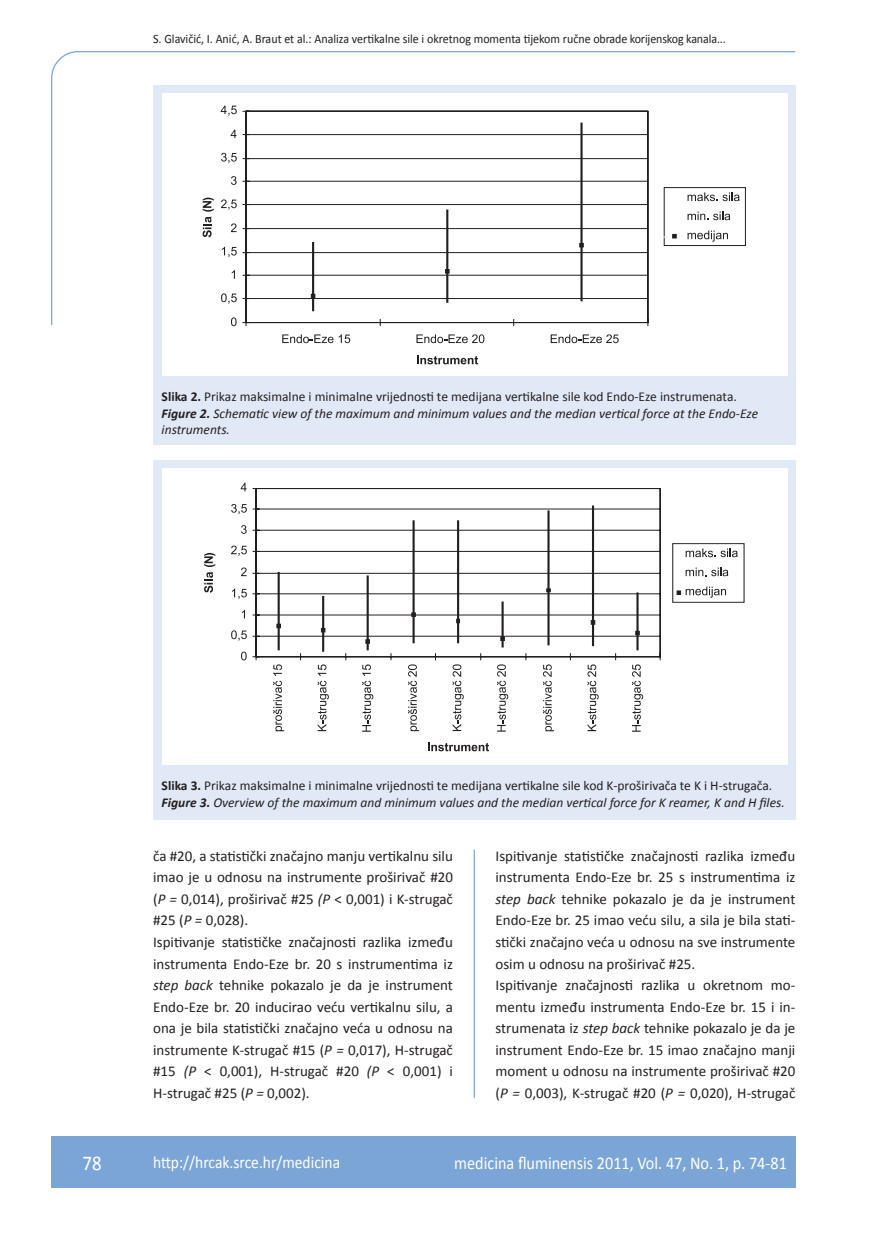
<style>
.page{position:relative;width:872px;height:1234px;background:#fff}
.page>*{position:absolute;margin:0;border:0;box-sizing:border-box;transform-origin:0 0}
.t1{font:21px "Calibri";color:#fff;scale:.9 1}
.t2{font:18px "Calibri";color:#fff;scale:.9 1}
.t3{font:17.25px "Calibri";color:#fff;scale:.9 1}
.t4{font:15px/21.5px "Calibri";color:#231f20}
.t5{font:italic 13.5px/16.5px "Calibri";color:#231f20}
.t6{font:13.5px/16.5px "Calibri";color:#231f20}
.t7{font:12.75px "Calibri";color:#231f20;scale:.94 1}
.s1{font-weight:700;font-style:normal}
.s2{font-style:normal}
.s3{font-weight:700}
.s4{font-weight:700;font-style:italic}
.s5{font-style:italic}
</style>
<div class="page">
<svg style="left:51px;top:51px;width:745px;height:275px"></svg>
<hr style="left:473px;top:849px;width:2px;height:248px;background:#7ca5d7">
<div style="left:51px;top:1135px;width:744px;height:51px;background:#7ca5d7"></div>
<div style="left:153px;top:85px;width:642px;height:360px;background:#e1e9f6"></div>
<div style="left:162px;top:94px;width:625px;height:282px;background:#fff"></div>
<svg style="left:242px;top:110px;width:406px;height:217px"></svg>
<hr style="left:312px;top:242px;width:2px;height:69px;background:#231f20">
<hr style="left:446px;top:209px;width:2px;height:94px;background:#231f20">
<hr style="left:580px;top:122px;width:2px;height:179px;background:#231f20">
<svg style="left:231px;top:317px;width:5px;height:9px"></svg>
<svg style="left:221px;top:293px;width:16px;height:11px"></svg>
<svg style="left:232px;top:270px;width:3px;height:9px"></svg>
<svg style="left:222px;top:247px;width:15px;height:10px"></svg>
<svg style="left:231px;top:223px;width:5px;height:9px"></svg>
<svg style="left:221px;top:199px;width:16px;height:11px"></svg>
<svg style="left:231px;top:176px;width:6px;height:9px"></svg>
<svg style="left:221px;top:153px;width:16px;height:10px"></svg>
<svg style="left:231px;top:129px;width:5px;height:9px"></svg>
<svg style="left:221px;top:105px;width:16px;height:11px"></svg>
<svg style="left:282px;top:334px;width:51px;height:9px"></svg>
<svg style="left:339px;top:334px;width:11px;height:9px"></svg>
<svg style="left:416px;top:334px;width:68px;height:9px"></svg>
<svg style="left:550px;top:334px;width:68px;height:9px"></svg>
<svg style="left:417px;top:355px;width:61px;height:9px"></svg>
<svg style="left:203px;top:197px;width:11px;height:40px"></svg>
<div style="left:664px;top:187px;width:81px;height:59px;background:#fff;border:1px solid #231f20"></div>
<svg style="left:687px;top:192px;width:52px;height:9px"></svg>
<svg style="left:687px;top:211px;width:43px;height:9px"></svg>
<svg style="left:663px;top:230px;width:65px;height:12px"></svg>
<div style="left:153px;top:460px;width:642px;height:359px;background:#e1e9f6"></div>
<div style="left:162px;top:468px;width:625px;height:297px;background:#fff"></div>
<svg style="left:252px;top:488px;width:409px;height:172px"></svg>
<hr style="left:278px;top:571px;width:2px;height:79px;background:#231f20">
<hr style="left:322px;top:595px;width:2px;height:56px;background:#231f20">
<hr style="left:366px;top:575px;width:3px;height:75px;background:#231f20">
<hr style="left:412px;top:520px;width:3px;height:123px;background:#231f20">
<hr style="left:457px;top:520px;width:2px;height:123px;background:#231f20">
<hr style="left:501px;top:601px;width:2px;height:46px;background:#231f20">
<hr style="left:547px;top:510px;width:2px;height:135px;background:#231f20">
<hr style="left:592px;top:505px;width:2px;height:141px;background:#231f20">
<hr style="left:636px;top:592px;width:2px;height:58px;background:#231f20">
<svg style="left:276px;top:623px;width:5px;height:5px"></svg>
<svg style="left:500px;top:636px;width:5px;height:4px"></svg>
<svg style="left:241px;top:651px;width:6px;height:9px"></svg>
<svg style="left:273px;top:664px;width:11px;height:67px"></svg>
<svg style="left:318px;top:664px;width:11px;height:67px"></svg>
<svg style="left:362px;top:664px;width:11px;height:67px"></svg>
<svg style="left:408px;top:664px;width:11px;height:67px"></svg>
<svg style="left:452px;top:664px;width:12px;height:67px"></svg>
<svg style="left:497px;top:664px;width:11px;height:67px"></svg>
<svg style="left:543px;top:664px;width:11px;height:67px"></svg>
<svg style="left:587px;top:664px;width:11px;height:67px"></svg>
<svg style="left:632px;top:664px;width:11px;height:67px"></svg>
<svg style="left:231px;top:630px;width:16px;height:10px"></svg>
<svg style="left:242px;top:609px;width:3px;height:9px"></svg>
<svg style="left:232px;top:588px;width:15px;height:11px"></svg>
<svg style="left:241px;top:567px;width:5px;height:9px"></svg>
<svg style="left:231px;top:545px;width:16px;height:11px"></svg>
<svg style="left:241px;top:525px;width:6px;height:9px"></svg>
<svg style="left:231px;top:504px;width:16px;height:10px"></svg>
<svg style="left:241px;top:482px;width:6px;height:9px"></svg>
<svg style="left:428px;top:742px;width:61px;height:9px"></svg>
<svg style="left:204px;top:553px;width:11px;height:39px"></svg>
<div style="left:672px;top:543px;width:72px;height:59px;background:#fff;border:1px solid #231f20"></div>
<svg style="left:685px;top:548px;width:52px;height:9px"></svg>
<svg style="left:685px;top:567px;width:43px;height:9px"></svg>
<svg style="left:676px;top:586px;width:50px;height:11px"></svg>
<p class="t7" style="left:153px;top:30px;width:611px">S. Glavičić, I. Anić, A. Braut et al.: Analiza vertikalne sile i okretnog momenta tijekom ručne obrade korijenskog kanala...</p>
<p class="t5" style="left:162px;top:388px;width:598px"><span class="s1">Slika 2.</span> <span class="s2">Prikaz maksimalne i minimalne vrijednosti te medijana vertikalne sile kod Endo-Eze instrumenata.<br></span><span class="s3">Figure 2.</span> Schematic view of the maximum and minimum values and the median vertical force at the Endo-Eze instruments.</p>
<p class="t6" style="left:162px;top:776px;width:624px"><span class="s3">Slika 3.</span> Prikaz maksimalne i minimalne vrijednosti te medijana vertikalne sile kod K-proširivača te K i H-strugača.<br><span class="s4">Figure 3.</span> <span class="s5">Overview of the maximum and minimum values and the median vertical force for K reamer, K and H files.</span></p>
<p class="t4" style="left:153px;top:844px;width:301px">ča #20, a statistički značajno manju vertikalnu silu imao je u odnosu na instrumente proširivač #20 (<span class="s5">P =</span> 0,014), proširivač #25 <span class="s5">(P</span> &lt; 0,001) i K-strugač #25 (<span class="s5">P =</span> 0,028).<br>Ispitivanje statističke značajnosti razlika između instrumenta Endo-Eze br. 20 s instrumentima iz <span class="s5">step back</span> tehnike pokazalo je da je instrument Endo-Eze br. 20 inducirao veću vertikalnu silu, a ona je bila statistički značajno veća u odnosu na instrumente K-strugač #15 (<span class="s5">P =</span> 0,017), H-strugač #15 <span class="s5">(P</span> &lt; 0,001), H-strugač #20 <span class="s5">(P</span> &lt; 0,001) i H-strugač #25 (<span class="s5">P =</span> 0,002).</p>
<p class="t4" style="left:495px;top:844px;width:301px">Ispitivanje statističke značajnosti razlika između instrumenta Endo-Eze br. 25 s instrumentima iz <span class="s5">step back</span> tehnike pokazalo je da je instrument Endo-Eze br. 25 imao veću silu, a sila je bila stati&shy;stički značajno veća u odnosu na sve instrumente osim u odnosu na proširivač #25.<br>Ispitivanje značajnosti razlika u okretnom mo&shy;mentu između instrumenta Endo-Eze br. 15 i in&shy;strumenata iz <span class="s5">step back</span> tehnike pokazalo je da je instrument Endo-Eze br. 15 imao značajno manji moment u odnosu na instrumente proširivač #20 (<span class="s5">P =</span> 0,003), K-strugač #20 (<span class="s5">P =</span> 0,020), H-strugač</p>
<h1 class="t1" style="left:82px;top:1149px;width:23px">78</h1>
<p class="t3" style="left:153px;top:1150px;width:209px">http://hrcak.srce.hr/medicina</p>
<p class="t2" style="left:454px;top:1151px;width:371px">medicina fluminensis 2011, Vol. 47, No. 1, p. 74-81</p>
</div>
